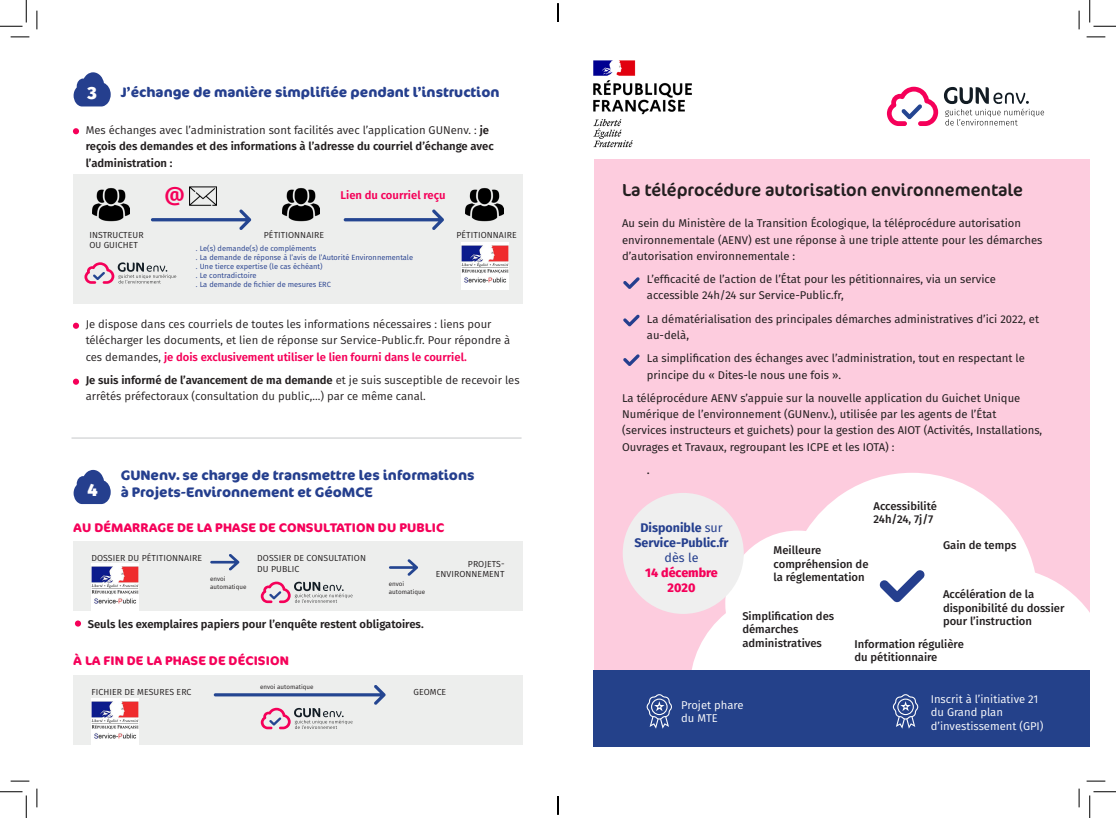
<style>
.page{position:relative;width:1116px;height:818px;background:#fff}
.page>*{position:absolute;margin:0;border:0;box-sizing:border-box;transform-origin:0 0}
.Titre_H3{font:600 20px "Fira Sans";color:#f50059}
.t1{font:17.5px "Cocon Pro";color:#231f20}
.t2{font:800 17.5px "Fira Sans";color:#fff}
.t3{font:700 13.75px/16.5px "Cocon Pro";color:#253f8e}
.Titre_H3-2{font:700 12.5px "Cocon Pro";letter-spacing:.01em;color:#f50059}
.t4{font:700 12.5px/15px "Fira Sans";color:#253f8e;text-align:center}
.t5{font:12.5px "Fira Sans";color:#231f20}
.t6{font:11.25px/16.2px "Fira Sans";color:#231f20}
.t7{font:11.25px/16.2px "Fira Sans";color:#231f20}
.t8{font:600 11.25px/16.2px "Fira Sans";color:#231f20}
.t9{font:500 11.25px/13.5px "Fira Sans";color:#231f20}
.t10{font:11.25px/13.5px "Fira Sans";color:#fff}
.Titre_H3-3{font:600 11.25px "Fira Sans";color:#f50059}
.Titre_H3-4{font:8.75px/10.5px "Fira Sans";letter-spacing:.01em;color:#231f20}
.t11{font:7.5px "Fira Sans";color:#253f8e}
.Titre_H3-5{font:6.25px/7.5px "Fira Sans";color:#231f20}
.s1{font-weight:400}
.s2{font-weight:600;color:#f50059}
.s3{font-weight:600}
.s4{font-weight:800;color:#f50059}
</style>
<div class="page">
<div style="left:73px;top:174px;width:450px;height:130px;background:#edeeed"></div>
<svg style="left:74px;top:72px;width:37px;height:34px"></svg>
<svg style="left:74px;top:470px;width:37px;height:34px"></svg>
<svg style="left:73px;top:128px;width:6px;height:6px"></svg>
<svg style="left:73px;top:379px;width:6px;height:6px"></svg>
<svg style="left:73px;top:323px;width:6px;height:6px"></svg>
<img style="left:92px;top:188px;width:38px;height:34px">
<img style="left:465px;top:188px;width:38px;height:34px">
<img style="left:282px;top:188px;width:38px;height:34px">
<svg style="left:151px;top:209px;width:100px;height:21px"></svg>
<svg style="left:344px;top:209px;width:100px;height:21px"></svg>
<svg style="left:84px;top:262px;width:92px;height:22px"></svg>
<img style="left:461px;top:243px;width:47px;height:46px">
<img style="left:189px;top:186px;width:28px;height:24px">
<div style="left:73px;top:675px;width:450px;height:70px;background:#edeeed"></div>
<div style="left:73px;top:542px;width:450px;height:69px;background:#edeeed"></div>
<div style="left:75px;top:620px;width:6px;height:7px;background:#f50059;border-radius:50%"></div>
<svg style="left:261px;top:582px;width:91px;height:21px"></svg>
<svg style="left:210px;top:554px;width:29px;height:16px"></svg>
<svg style="left:389px;top:559px;width:29px;height:17px"></svg>
<svg style="left:214px;top:685px;width:172px;height:44px"></svg>
<img style="left:91px;top:564px;width:47px;height:47px">
<img style="left:91px;top:698px;width:47px;height:47px">
<hr style="left:71px;top:437px;width:450px;height:2px;background:#d1d2d4">
<div style="left:594px;top:159px;width:495px;height:587px;background:#fdccde"></div>
<svg style="left:689px;top:473px;width:400px;height:318px;fill:#fff"></svg>
<svg style="left:623px;top:315px;width:16px;height:11px"></svg>
<svg style="left:623px;top:277px;width:16px;height:12px"></svg>
<svg style="left:879px;top:570px;width:46px;height:33px;background:#b4bdd8"></svg>
<svg style="left:623px;top:354px;width:16px;height:12px"></svg>
<div style="left:593px;top:670px;width:496px;height:76px;background:#24418a"></div>
<svg style="left:887px;top:87px;width:51px;height:39px"></svg>
<svg style="left:944px;top:87px;width:100px;height:38px"></svg>
<svg style="left:646px;top:694px;width:26px;height:35px"></svg>
<svg style="left:892px;top:694px;width:26px;height:35px"></svg>
<div style="left:622px;top:493px;width:121px;height:121px;background:#efefef;border-radius:50%"></div>
<img style="left:593px;top:60px;width:99px;height:88px">
<svg style="left:11px;top:36px;width:18px;height:2px"></svg>
<svg style="left:1086px;top:36px;width:19px;height:2px"></svg>
<svg style="left:11px;top:780px;width:18px;height:2px"></svg>
<svg style="left:1086px;top:780px;width:19px;height:2px"></svg>
<svg style="left:36px;top:11px;width:2px;height:18px"></svg>
<svg style="left:36px;top:788px;width:2px;height:19px"></svg>
<svg style="left:1078px;top:11px;width:1px;height:18px"></svg>
<svg style="left:1078px;top:788px;width:1px;height:19px"></svg>
<svg style="left:0;top:0;width:27px;height:27px"></svg>
<svg style="left:0;top:791px;width:27px;height:27px"></svg>
<svg style="left:1089px;top:0;width:26px;height:27px"></svg>
<svg style="left:1089px;top:791px;width:26px;height:27px"></svg>
<svg style="left:557px;top:3px;width:2px;height:19px"></svg>
<svg style="left:557px;top:796px;width:2px;height:19px"></svg>
<p class="t2" style="left:87px;top:78px;width:11px">3</p>
<p class="t3" style="left:121px;top:84px;width:380px">J’échange de manière simplifiée pendant l’instruction</p>
<p class="t8" style="left:86px;top:121px;width:409px"><span class="s1">Mes échanges avec l’administration sont facilités avec l’application GUNenv. :</span> je reçois des demandes et des informations à l’adresse du courriel d’échange avec l’administration :</p>
<p class="Titre_H3" style="left:165px;top:178px;width:22px">@</p>
<p class="Titre_H3-3" style="left:340px;top:186px;width:106px">Lien du courriel reçu</p>
<p class="Titre_H3-4" style="left:89px;top:229px;width:56px">INSTRUCTEUR</p>
<p class="Titre_H3-4" style="left:456px;top:229px;width:62px">PÉTITIONNAIRE</p>
<p class="Titre_H3-4" style="left:89px;top:240px;width:50px">OU GUICHET</p>
<p class="Titre_H3-4" style="left:264px;top:229px;width:62px">PÉTITIONNAIRE</p>
<p class="t11" style="left:196px;top:243px;width:122px">. Le(s) demande(s) de compléments</p>
<p class="t11" style="left:196px;top:252px;width:219px">. La demande de réponse à l’avis de l’Autorité Environnementale</p>
<p class="t11" style="left:196px;top:261px;width:128px">. Une tierce expertise (le cas échéant)</p>
<p class="t11" style="left:196px;top:270px;width:62px">. Le contradictoire</p>
<p class="t11" style="left:196px;top:279px;width:136px">. La demande de fichier de mesures ERC</p>
<p class="t7" style="left:86px;top:316px;width:426px">Je dispose dans ces courriels de toutes les informations nécessaires : liens pour télécharger les documents, et lien de réponse sur Service-Public.fr. Pour répondre à ces demandes, <span class="s2">je dois exclusivement utiliser le lien fourni dans le courriel.</span></p>
<p class="t7" style="left:86px;top:372px;width:435px"><span class="s3">Je suis informé de l’avancement de ma demande</span> et je suis susceptible de recevoir les arrêtés préfectoraux (consultation du public,…) par ce même canal.</p>
<p class="t2" style="left:87px;top:474px;width:12px">4</p>
<p class="t3" style="left:121px;top:467px;width:355px">GUNenv. se charge de transmettre les informations à Projets-Environnement et GéoMCE</p>
<p class="Titre_H3-2" style="left:74px;top:519px;width:372px">AU DÉMARRAGE DE LA PHASE DE CONSULTATION DU PUBLIC</p>
<p class="Titre_H3-4" style="left:91px;top:553px;width:112px">DOSSIER DU PÉTITIONNAIRE</p>
<p class="Titre_H3-4" style="left:257px;top:553px;width:110px">DOSSIER DE CONSULTATION<br>DU PUBLIC</p>
<p class="Titre_H3-4" style="left:436px;top:558px;width:70px;text-align:right">PROJETS-<br>ENVIRONNEMENT</p>
<p class="Titre_H3-5" style="left:210px;top:575px;width:38px">envoi automatique</p>
<p class="Titre_H3-5" style="left:389px;top:580px;width:38px">envoi automatique</p>
<p class="t8" style="left:88px;top:615px;width:337px">Seuls les exemplaires papiers pour l’enquête restent obligatoires.</p>
<p class="Titre_H3-2" style="left:74px;top:651px;width:217px">À LA FIN DE LA PHASE DE DÉCISION</p>
<p class="Titre_H3-4" style="left:91px;top:687px;width:102px">FICHIER DE MESURES ERC</p>
<p class="Titre_H3-5" style="left:260px;top:682px;width:55px">envoi automatique</p>
<p class="Titre_H3-4" style="left:413px;top:687px;width:34px">GEOMCE</p>
<p class="t1" style="left:622px;top:179px;width:402px">La téléprocédure autorisation environnementale</p>
<p class="t6" style="left:622px;top:215px;width:422px">Au sein du Ministère de la Transition Écologique, la téléprocédure autorisation environnementale (AENV) est une réponse à une triple attente pour les démarches d’autorisation environnementale :</p>
<p class="t6" style="left:647px;top:271px;width:350px">L’efficacité de l’action de l’État pour les pétitionnaires, via un service accessible 24h/24 sur Service-Public.fr,</p>
<p class="t6" style="left:647px;top:310px;width:394px">La dématérialisation des principales démarches administratives d’ici 2022, et au-delà,</p>
<p class="t6" style="left:647px;top:350px;width:379px">La simplification des échanges avec l’administration, tout en respectant le principe du « Dites-le nous une fois ».</p>
<p class="t6" style="left:622px;top:390px;width:422px">La téléprocédure AENV s’appuie sur la nouvelle application du Guichet Unique Numérique de l’environnement (GUNenv.), utilisée par les agents de l’État (services instructeurs et guichets) pour la gestion des AIOT (Activités, Installations, Ouvrages et Travaux, regroupant les ICPE et les IOTA) :</p>
<p class="t5" style="left:647px;top:460px;width:5px">.</p>
<p class="t4" style="left:634px;top:520px;width:96px">Disponible <span class="s1">sur<br></span>Service-Public.fr <span class="s1">dès le<br></span><span class="s4">14 décembre<br>2020</span></p>
<p class="t9" style="left:873px;top:499px;width:65px">Accessibilité</p>
<p class="t9" style="left:873px;top:512px;width:61px">24h/24, 7j/7</p>
<p class="t9" style="left:943px;top:537px;width:75px">Gain de temps</p>
<p class="t9" style="left:943px;top:587px;width:93px">Accélération de la</p>
<p class="t9" style="left:943px;top:600px;width:123px">disponibilité du dossier</p>
<p class="t9" style="left:943px;top:614px;width:90px">pour l’instruction</p>
<p class="t9" style="left:854px;top:636px;width:111px">Information régulière</p>
<p class="t9" style="left:854px;top:650px;width:84px">du pétitionnaire</p>
<p class="t9" style="left:773px;top:543px;width:96px">Meilleure compréhension de la réglementation</p>
<p class="t9" style="left:742px;top:608px;width:93px">Simplification des</p>
<p class="t9" style="left:742px;top:622px;width:81px">démarches administratives</p>
<p class="t10" style="left:681px;top:698px;width:64px">Projet phare du MTE</p>
<p class="t10" style="left:930px;top:692px;width:109px">Inscrit à l’initiative 21</p>
<p class="t10" style="left:930px;top:705px;width:114px">du Grand plan d’investissement (GPI)</p>
</div>
